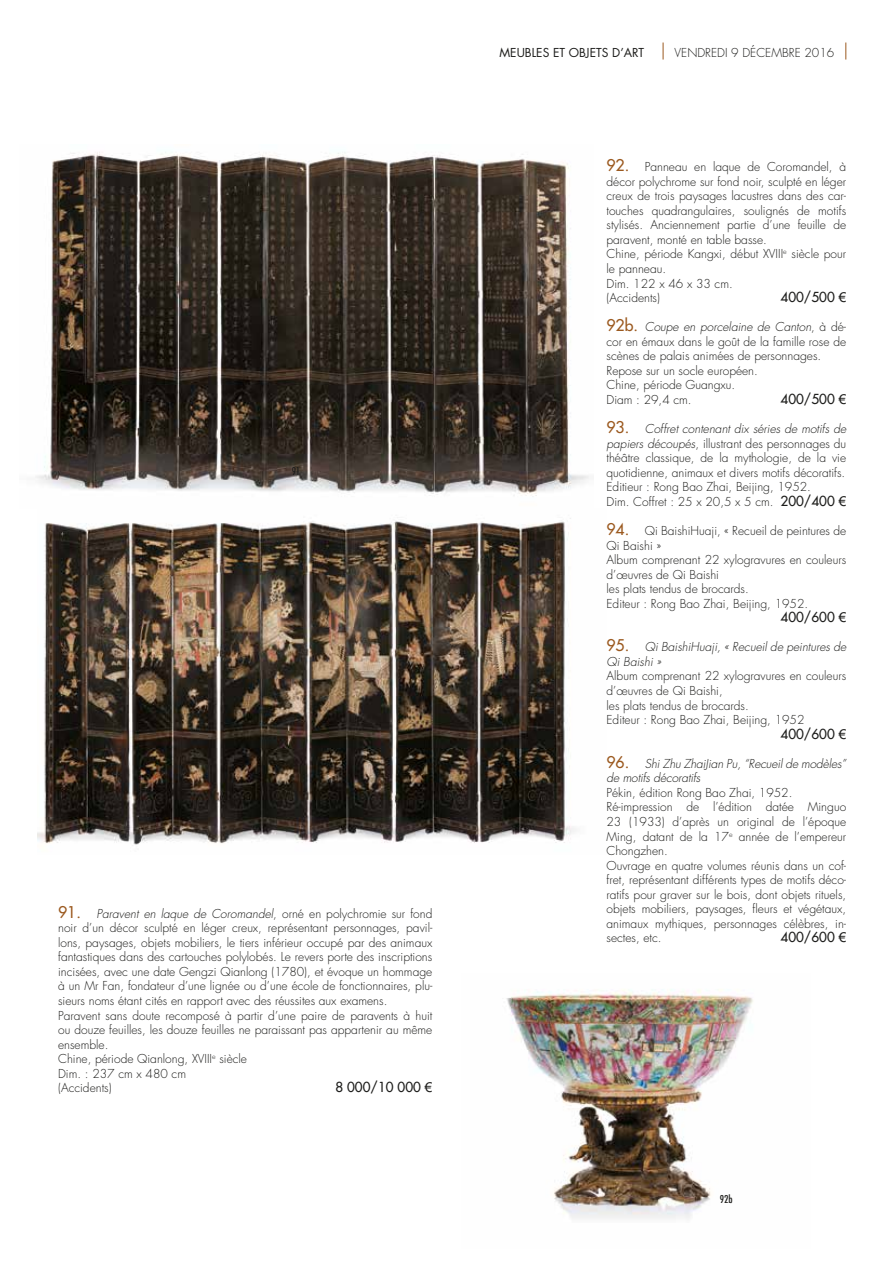
<style>
.page{position:relative;width:893px;height:1263px;background:#fff}
.page>*{position:absolute;margin:0;border:0;box-sizing:border-box;transform-origin:0 0}
.t1{font:13.5px "Futura";color:#1d1d1b}
.t2{font:300 12px/14.5px "Futura";color:#1d1d1b}
.t3{font:italic 300 12px/14.5px "Futura";letter-spacing:-.01em;color:#1d1d1b}
.t4{font:12px "Futura";color:#1d1d1b}
.t5{font:500 condensed 10.5px "Futura";color:#1d1d1b}
.s1{font-weight:400;font-size:15.75px;color:#9b591f}
.s2{font-style:italic}
.s3{font-family:"Arial"}
.s4{font-weight:400;font-size:13.5px}
.s5{font-family:"Arial";font-weight:400;font-size:13.5px}
.s6{font-weight:400;font-style:normal;font-size:15.75px;color:#9b591f}
</style>
<div class="page">
<svg style="left:663px;top:43px;width:1px;height:17px"></svg>
<svg style="left:845px;top:43px;width:1px;height:17px"></svg>
<img style="left:35px;top:152px;width:554px;height:345px">
<img style="left:37px;top:518px;width:539px;height:327px">
<img style="left:506px;top:989px;width:247px;height:230px">
<p class="t5" style="left:292px;top:464px;width:10px">91</p>
<p class="t2" style="left:58px;top:906px;width:376px"><span class="s1">91.</span> <span class="s2">Paravent en laque de Coromandel</span>, orné en polychromie sur fond noir d’un décor sculpté en léger creux, représentant personnages, pavil&shy;lons, paysages, objets mobiliers, le tiers inférieur occupé par des animaux fantastiques dans des cartouches polylobés. Le revers porte des inscriptions incisées, avec une date Gengzi Qianlong (1780), et évoque un hommage à un Mr Fan, fondateur d’une lignée ou d’une école de fonctionnaires, plu&shy;sieurs noms étant cités en rapport avec des réussites aux examens.<br>Paravent sans doute recomposé à partir d’une paire de paravents à huit ou douze feuilles, les douze feuilles ne paraissant pas appartenir au même ensemble.<br>Chine, période Qianlong, XVIII<sup>e</sup> siècle<br>Dim. : 237 cm x 480 cm<br>(Accidents)</p>
<p class="t1" style="left:335px;top:1078px;width:98px">8 000/10 000 <span class="s3">€</span></p>
<p class="t4" style="left:500px;top:44px;width:146px">MEUBLES ET OBJETS D’ART</p>
<p class="t2" style="left:675px;top:45px;width:161px">VENDREDI 9 DÉCEMBRE 2016</p>
<p class="t2" style="left:606px;top:160px;width:241px"><span class="s1">92.</span> Panneau en laque de Coromandel, à décor polychrome sur fond noir, sculpté en léger creux de trois paysages lacustres dans des car&shy;touches quadrangulaires, soulignés de motifs stylisés. Anciennement partie d’une feuille de paravent, monté en table basse.<br>Chine, période Kangxi, début XVIII<sup>e</sup> siècle pour le panneau.<br>Dim. 122 x 46 x 33 cm.<br>(Accidents)</p>
<p class="t1" style="left:780px;top:288px;width:67px">400/500 <span class="s3">€</span></p>
<p class="t2" style="left:606px;top:320px;width:241px"><span class="s1">92b.</span> <span class="s2">Coupe en porcelaine de Canton</span>, à dé&shy;cor en émaux dans le goût de la famille rose de scènes de palais animées de personnages.<br>Repose sur un socle européen.<br>Chine, période Guangxu.<br>Diam : 29,4 cm.</p>
<p class="t1" style="left:780px;top:390px;width:67px">400/500 <span class="s3">€</span></p>
<p class="t2" style="left:606px;top:422px;width:241px"><span class="s1">93.</span> <span class="s2">Coffret contenant dix séries de motifs de papiers découpés</span>, illustrant des personnages du théâtre classique, de la mythologie, de la vie quotidienne, animaux et divers motifs décoratifs.<br>Editieur : Rong Bao Zhai, Beijing, 1952.<br>Dim. Coffret : 25 x 20,5 x 5 cm. <span class="s4">200/400</span> <span class="s5">€</span></p>
<p class="t2" style="left:606px;top:523px;width:241px"><span class="s1">94.</span> Qi BaishiHuaji, « Recueil de peintures de<br>Qi Baishi »<br>Album comprenant 22 xylogravures en couleurs d’œuvres de Qi Baishi<br>les plats tendus de brocards.<br>Editeur : Rong Bao Zhai, Beijing, 1952.</p>
<p class="t1" style="left:780px;top:608px;width:67px">400/600 <span class="s3">€</span></p>
<p class="t3" style="left:606px;top:640px;width:241px"><span class="s6">95.</span> Qi BaishiHuaji, « Recueil de peintures de<br>Qi Baishi »</p>
<p class="t2" style="left:606px;top:669px;width:241px">Album comprenant 22 xylogravures en couleurs d’œuvres de Qi Baishi,<br>les plats tendus de brocards.<br>Editeur : Rong Bao Zhai, Beijing, 1952</p>
<p class="t1" style="left:780px;top:725px;width:67px">400/600 <span class="s3">€</span></p>
<p class="t3" style="left:606px;top:756px;width:241px"><span class="s6">96.</span> Shi Zhu ZhaiJian Pu, “Recueil de modèles” de motifs décoratifs</p>
<p class="t2" style="left:606px;top:785px;width:241px">Pékin, édition Rong Bao Zhai, 1952.<br>Ré-impression de l’édition datée Minguo 23 (1933) d’après un original de l’époque Ming, datant de la 17<sup>e</sup> année de l’empereur Chongzhen.<br>Ouvrage en quatre volumes réunis dans un cof&shy;fret, représentant différents types de motifs déco&shy;ratifs pour graver sur le bois, dont objets rituels, objets mobiliers, paysages, fleurs et végétaux, animaux mythiques, personnages célèbres, in&shy;sectes, etc.</p>
<p class="t1" style="left:780px;top:929px;width:67px">400/600 <span class="s3">€</span></p>
<p class="t5" style="left:720px;top:1193px;width:14px">92b</p>
</div>
